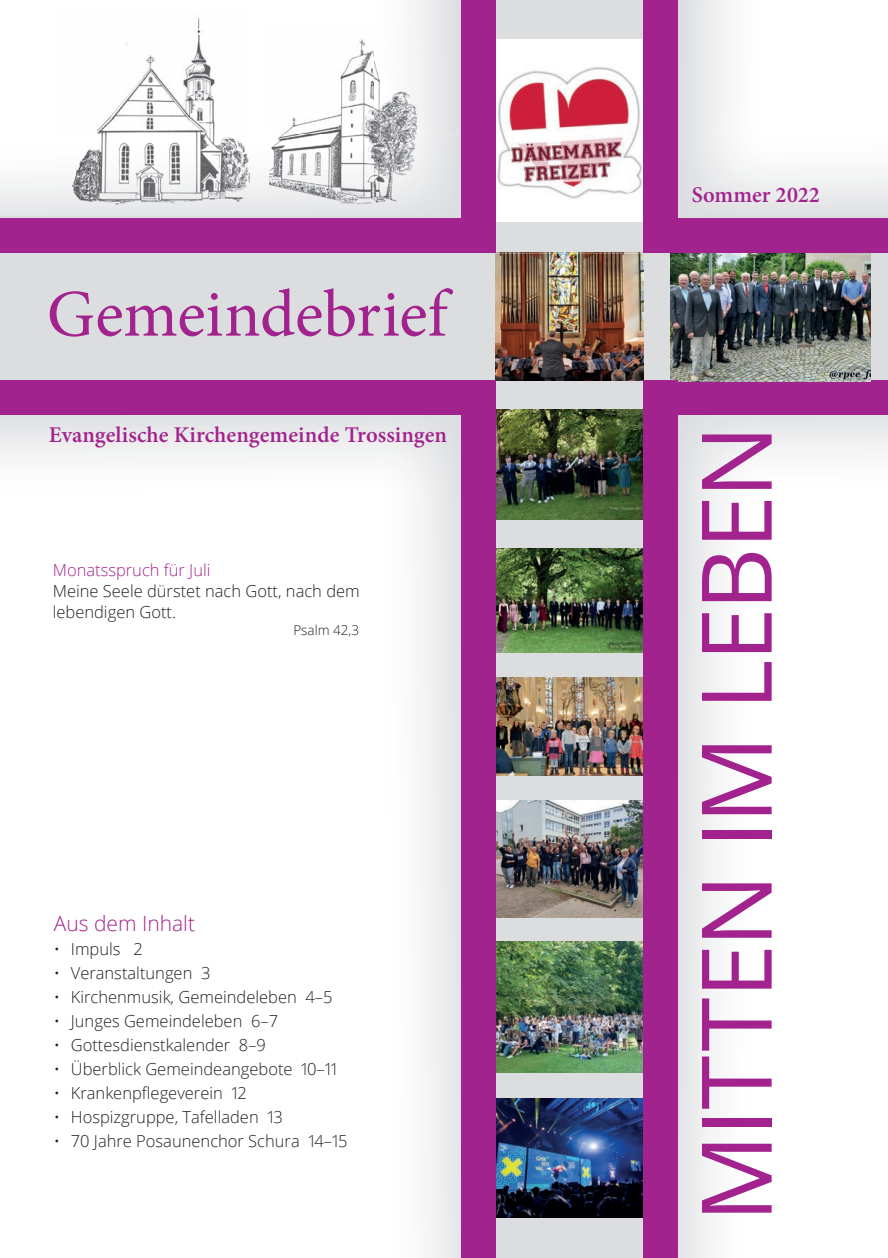
<style>
.page{position:relative;width:888px;height:1258px;background:#fff}
.page>*{position:absolute;margin:0;border:0;box-sizing:border-box;transform-origin:0 0}
.t1{font:97.5px "Open Sans";letter-spacing:-.02em;color:#a2238e}
.t2{font:66.75px "Minion Pro";letter-spacing:-.005em;color:#a2238e}
.t3{font:600 22.5px "Minion Pro";color:#a2238e}
.t4{font:300 21px "Open Sans";color:#a2238e}
.t5{font:300 16.5px/21px "Open Sans";color:#231f20}
.t6{font:300 16.5px "Open Sans";color:#a2238e}
.t7{font:300 13.5px "Open Sans";color:#231f20}
</style>
<div class="page">
<svg style="left:0;top:414px;width:888px;height:46px"></svg>
<svg style="left:0;top:173px;width:888px;height:43px"></svg>
<svg style="left:412px;top:0;width:49px;height:1258px"></svg>
<img style="left:375px;top:414px;width:86px;height:82px">
<img style="left:375px;top:135px;width:86px;height:81px">
<svg style="left:678px;top:0;width:50px;height:1258px"></svg>
<img style="left:678px;top:414px;width:86px;height:82px">
<img style="left:678px;top:135px;width:86px;height:81px">
<div style="left:478px;top:0;width:170px;height:1258px;background:#dcdddf"></div>
<div style="left:0;top:216px;width:888px;height:195px;background:#dcdddf"></div>
<img style="left:269px;top:25px;width:152px;height:187px">
<img style="left:56px;top:17px;width:194px;height:196px">
<div style="left:0;top:380px;width:495px;height:34px;background:#a2238e"></div>
<div style="left:0;top:219px;width:495px;height:34px;background:#a2238e"></div>
<div style="left:644px;top:380px;width:244px;height:34px;background:#a2238e"></div>
<img style="left:495px;top:253px;width:149px;height:127px">
<img style="left:495px;top:410px;width:149px;height:109px">
<img style="left:495px;top:549px;width:149px;height:104px">
<img style="left:670px;top:253px;width:201px;height:128px">
<img style="left:495px;top:1098px;width:149px;height:119px">
<img style="left:495px;top:678px;width:148px;height:97px">
<img style="left:495px;top:942px;width:149px;height:131px">
<img style="left:495px;top:801px;width:149px;height:116px">
<div style="left:491px;top:39px;width:156px;height:183px;background:#fff"></div>
<img style="left:495px;top:62px;width:149px;height:148px">
<div style="left:644px;top:0;width:34px;height:251px;background:#a2238e"></div>
<div style="left:461px;top:0;width:34px;height:253px;background:#a2238e"></div>
<div style="left:644px;top:219px;width:244px;height:34px;background:#a2238e"></div>
<div style="left:461px;top:381px;width:34px;height:877px;background:#a2238e"></div>
<div style="left:644px;top:381px;width:34px;height:877px;background:#a2238e"></div>
<h2 class="t2" style="left:47px;top:270px;width:402px">Gemeindebrief</h2>
<h3 class="t3" style="left:49px;top:419px;width:400px">Evangelische Kirchengemeinde Trossingen</h3>
<p class="t6" style="left:53px;top:559px;width:159px">Monatsspruch für Juli</p>
<p class="t5" style="left:53px;top:580px;width:308px">Meine Seele dürstet nach Gott, nach dem lebendigen Gott.</p>
<p class="t7" style="left:293px;top:621px;width:67px">Psalm 42,3</p>
<p class="t4" style="left:54px;top:909px;width:143px">Aus dem Inhalt</p>
<p class="t5" style="left:54px;top:938px;width:91px">• Impuls 2</p>
<p class="t5" style="left:54px;top:962px;width:158px">• Veranstaltungen 3</p>
<p class="t5" style="left:54px;top:986px;width:280px">• Kirchenmusik, Gemeindeleben 4–5</p>
<p class="t5" style="left:54px;top:1010px;width:226px">• Junges Gemeindeleben 6–7</p>
<p class="t5" style="left:54px;top:1034px;width:214px">• Gottesdienstkalender 8–9</p>
<p class="t5" style="left:54px;top:1058px;width:285px">• Überblick Gemeindeangebote 10–11</p>
<p class="t5" style="left:54px;top:1082px;width:195px">• Krankenpflegeverein 12</p>
<p class="t5" style="left:54px;top:1106px;width:230px">• Hospizgruppe, Tafelladen 13</p>
<p class="t5" style="left:54px;top:1130px;width:295px">• 70 Jahre Posaunenchor Schura 14–15</p>
<h3 class="t3" style="left:692px;top:179px;width:129px">Sommer 2022</h3>
<h1 class="t1" style="left:669px;top:1222px;width:799px;rotate:-90deg">MITTEN IM LEBEN</h1>
</div>
